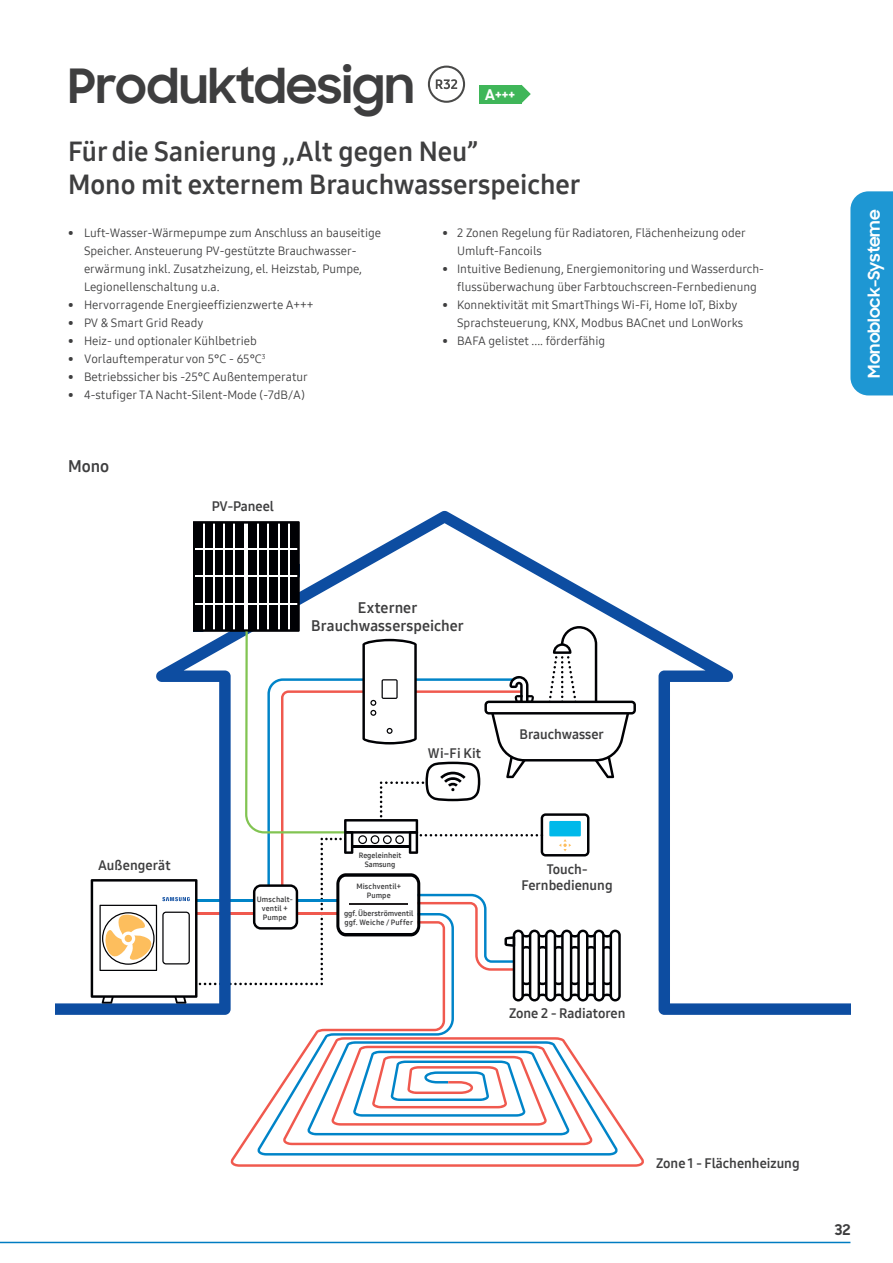
<style>
.page{position:relative;width:893px;height:1263px;background:#fff}
.page>*{position:absolute;margin:0;border:0;box-sizing:border-box;transform-origin:0 0}
.t1{font:700 48px "Samsung Sharp Sans";color:#3e3e3f}
.t2{font:27px/33px "Samsung One 700";color:#3e3e3f}
.t3{font:700 16.5px "Samsung Sharp Sans";color:#fff}
.t4{font:16.5px "Samsung One 700";color:#3e3e3f}
.t5{font:15px/18px "Samsung One 700";letter-spacing:.005em;color:#3e3e3f;text-align:center}
.t6{font:700 15px "Samsung Sharp Sans";color:#fff}
.t7{font:700 15px "Samsung Sharp Sans";color:#3e3e3f}
.t8{font:13.5px/16.2px "Samsung One 700";color:#3e3e3f;text-align:center}
.t9{font:12px/18px "Samsung One 400";color:#3e3e3f}
.t10{font:7.5px/9px "Samsung One 700";letter-spacing:.015em;color:#3e3e3f;text-align:center}
</style>
<div class="page">
<hr style="left:0;top:1242px;width:850px;height:1px;background:#007cc2">
<svg style="left:436px;top:79px;width:21px;height:10px"></svg>
<div style="left:428px;top:66px;width:37px;height:37px;border:2px solid #4a4a49;border-radius:50%"></div>
<svg style="left:521px;top:85px;width:10px;height:18px"></svg>
<div style="left:479px;top:85px;width:42px;height:18px;background:#3fb659"></div>
<svg style="left:230px;top:1015px;width:414px;height:152px"></svg>
<svg style="left:55px;top:618px;width:795px;height:397px"></svg>
<svg style="left:91px;top:510px;width:545px;height:493px"></svg>
<svg style="left:244px;top:629px;width:102px;height:615px"></svg>
<div style="left:850px;top:191px;width:43px;height:204px;background:#1e97d3"></div>
<h1 class="t1" style="left:68px;top:62px;width:348px">Produktdesign</h1>
<p class="t6" style="left:485px;top:87px;width:32px">A+++</p>
<h2 class="t2" style="left:68px;top:136px;width:514px">Für die Sanierung ,,Alt gegen Neu”<br>Mono mit externem Brauchwasserspeicher</h2>
<p class="t9" style="left:84px;top:224px;width:299px;text-indent:-16px">• Luft-Wasser-Wärmepumpe zum Anschluss an bauseitige Speicher. Ansteuerung PV-gestützte Brauchwasser&shy;erwärmung inkl. Zusatzheizung, el. Heizstab, Pumpe, Legionellenschaltung u.a.</p>
<p class="t9" style="left:68px;top:296px;width:247px">• Hervorragende Energieeffizienzwerte A+++</p>
<p class="t9" style="left:68px;top:314px;width:137px">• PV &amp; Smart Grid Ready</p>
<p class="t9" style="left:68px;top:332px;width:190px">• Heiz- und optionaler Kühlbetrieb</p>
<p class="t9" style="left:68px;top:350px;width:199px">• Vorlauftemperatur von 5°C - 65°C<sup>3</sup></p>
<p class="t9" style="left:68px;top:368px;width:241px">• Betriebssicher bis -25°C Außentemperatur</p>
<p class="t9" style="left:68px;top:386px;width:238px">• 4-stufiger TA Nacht-Silent-Mode (-7dB/A)</p>
<h3 class="t4" style="left:68px;top:457px;width:43px">Mono</h3>
<p class="t8" style="left:212px;top:499px;width:64px">PV-Paneel</p>
<p class="t9" style="left:457px;top:224px;width:290px;text-indent:-15px">• 2 Zonen Regelung für Radiatoren, Flächenheizung oder<br>Umluft-Fancoils</p>
<p class="t9" style="left:457px;top:260px;width:308px;text-indent:-15px">• Intuitive Bedienung, Energiemonitoring und Wasserdurch&shy;flussüberwachung über Farbtouchscreen-Fernbedienung</p>
<p class="t9" style="left:457px;top:296px;width:288px;text-indent:-15px">• Konnektivität mit SmartThings Wi-Fi, Home IoT, Bixby<br>Sprachsteuerung, KNX, Modbus BACnet und LonWorks</p>
<p class="t9" style="left:442px;top:332px;width:164px">• BAFA gelistet .... förderfähig</p>
<p class="t8" style="left:98px;top:857px;width:74px">Außengerät</p>
<p class="t5" style="left:311px;top:599px;width:154px">Externer<br>Brauchwasserspeicher</p>
<p class="t10" style="left:257px;top:894px;width:37px">Umschalt&shy;ventil +<br>Pumpe</p>
<p class="t8" style="left:428px;top:745px;width:55px">Wi-Fi Kit</p>
<p class="t8" style="left:519px;top:726px;width:86px">Brauchwasser</p>
<p class="t10" style="left:359px;top:851px;width:44px">Regeleinheit<br>Samsung</p>
<p class="t10" style="left:356px;top:882px;width:46px">Mischventil+<br>Pumpe</p>
<p class="t10" style="left:344px;top:909px;width:71px;text-align:left">ggf. Überströmventil ggf. Weiche / Puffer</p>
<p class="t8" style="left:522px;top:861px;width:93px">Touch-<br>Fernbedienung</p>
<p class="t8" style="left:509px;top:1006px;width:118px">Zone 2 - Radiatoren</p>
<h3 class="t3" style="left:866px;top:377px;width:170px;rotate:-90deg">Monoblock-Systeme</h3>
<p class="t8" style="left:656px;top:1156px;width:145px">Zone 1 - Flächenheizung</p>
<p class="t7" style="left:835px;top:1223px;width:17px">32</p>
</div>
